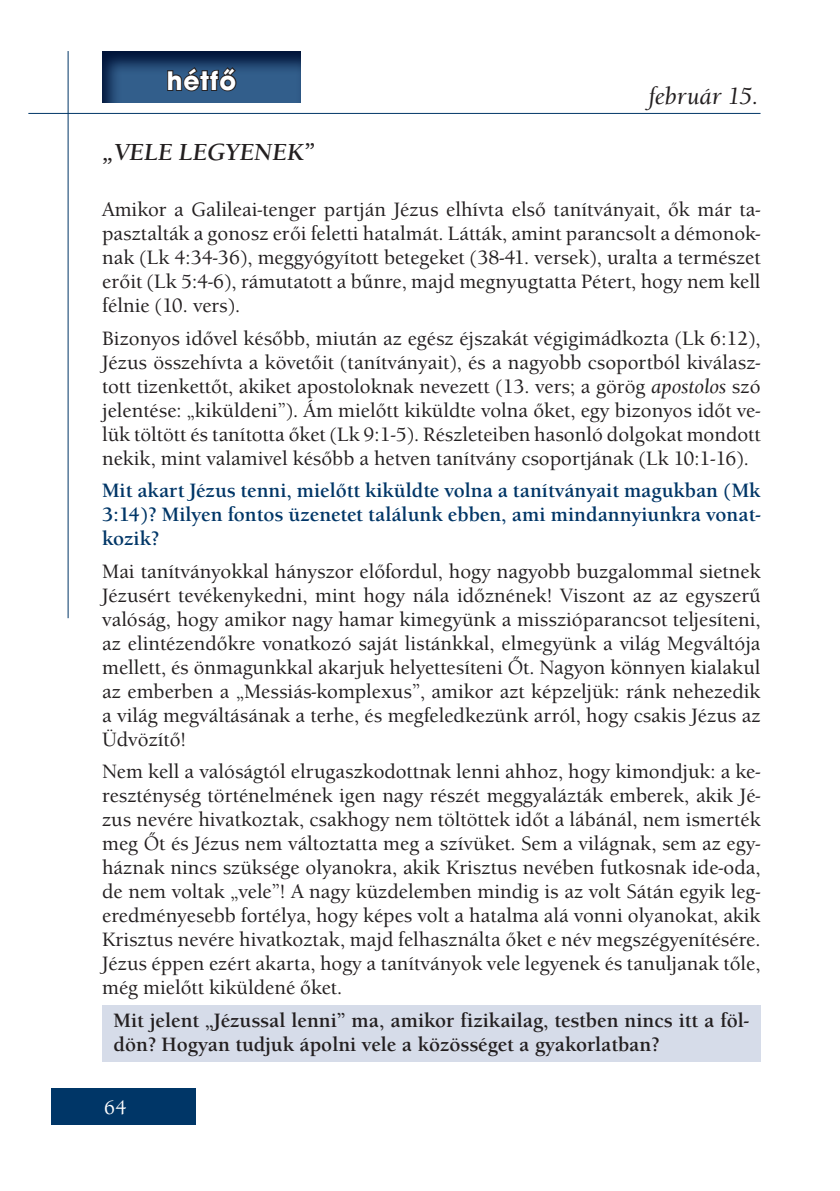
<style>
.page{position:relative;width:840px;height:1191px;background:#fff}
.page>*{position:absolute;margin:0;border:0;box-sizing:border-box;transform-origin:0 0}
.t1{font:700 28px "Avant Gar Got Itc TEE";letter-spacing:.04em;color:#fff}
.t2{font:italic 700 24px "Berkeley Old Sty Itc TEE";color:#231f20}
.t3{font:italic 500 24px "Berkeley Old Sty Itc TEE";color:#231f20}
.t4{font:500 20px/24px "Berkeley Old Sty Itc TEE";color:#231f20;text-align:justify}
.t5{font:700 20px/24px "Berkeley Old Sty Itc TEE";color:#003667;text-align:justify}
.t6{font:700 20px/24px "Berkeley Old Sty Itc TEE";color:#231f20}
.t7{font:500 20px "Berkeley Old Sty Itc TEE";color:#fff}
.s1{font-style:italic}
</style>
<div class="page">
<div style="left:51px;top:1089px;width:145px;height:36px;background:#003667"></div>
<hr style="left:28px;top:113px;width:732px;height:1px;background:#003667">
<hr style="left:68px;top:51px;width:1px;height:567px;background:#003667">
<div style="left:102px;top:1005px;width:658px;height:57px;background:#d6dce9"></div>
<svg style="left:102px;top:51px;width:199px;height:52px;background:#224671"></svg>
<svg style="left:166px;top:66px;width:72px;height:27px;background:#2a425d"></svg>
<h1 class="t1" style="left:167px;top:63px;width:71px">hétfő</h1>
<p class="t3" style="left:647px;top:82px;width:112px">február 15.</p>
<p class="t2" style="left:102px;top:137px;width:213px">„VELE LEGYENEK”</p>
<p class="t4" style="left:102px;top:197px;width:659px">Amikor a Galileai-tenger partján Jézus elhívta első tanítványait, ők már ta&shy;pasztalták a gonosz erői feletti hatalmát. Látták, amint parancsolt a démonok&shy;nak (Lk 4:34-36), meggyógyított betegeket (38-41. versek), uralta a természet erőit (Lk 5:4-6), rámutatott a bűnre, majd megnyugtatta Pétert, hogy nem kell félnie (10. vers).</p>
<p class="t4" style="left:102px;top:326px;width:659px">Bizonyos idővel később, miután az egész éjszakát végigimádkozta (Lk 6:12), Jézus összehívta a követőit (tanítványait), és a nagyobb csoportból kiválasz&shy;tott tizenkettőt, akiket apostoloknak nevezett (13. vers; a görög <span class="s1">apostolos</span> szó jelentése: „kiküldeni”). Ám mielőtt kiküldte volna őket, egy bizonyos időt ve&shy;lük töltött és tanította őket (Lk 9:1-5). Részleteiben hasonló dolgokat mondott nekik, mint valamivel később a hetven tanítvány csoportjának (Lk 10:1-16).</p>
<p class="t5" style="left:102px;top:479px;width:659px">Mit akart Jézus tenni, mielőtt kiküldte volna a tanítványait magukban (Mk 3:14)? Milyen fontos üzenetet találunk ebben, ami mindannyiunkra vonat&shy;kozik?</p>
<p class="t4" style="left:102px;top:559px;width:659px">Mai tanítványokkal hányszor előfordul, hogy nagyobb buzgalommal sietnek Jézusért tevékenykedni, mint hogy nála időznének! Viszont az az egyszerű valóság, hogy amikor nagy hamar kimegyünk a misszióparancsot teljesíteni, az elintézendőkre vonatkozó saját listánkkal, elmegyünk a világ Megváltója mellett, és önmagunkkal akarjuk helyettesíteni Őt. Nagyon könnyen kialakul az emberben a „Messiás-komplexus”, amikor azt képzeljük: ránk nehezedik a világ megváltásának a terhe, és megfeledkezünk arról, hogy csakis Jézus az Üdvözítő!</p>
<p class="t4" style="left:102px;top:759px;width:659px">Nem kell a valóságtól elrugaszkodottnak lenni ahhoz, hogy kimondjuk: a ke&shy;reszténység történelmének igen nagy részét meggyalázták emberek, akik Jé&shy;zus nevére hivatkoztak, csakhogy nem töltöttek időt a lábánál, nem ismerték meg Őt és Jézus nem változtatta meg a szívüket. Sem a világnak, sem az egy&shy;háznak nincs szüksége olyanokra, akik Krisztus nevében futkosnak ide-oda, de nem voltak „vele”! A nagy küzdelemben mindig is az volt Sátán egyik leg&shy;eredményesebb fortélya, hogy képes volt a hatalma alá vonni olyanokat, akik Krisztus nevére hivatkoztak, majd felhasználta őket e név megszégyenítésére.<br>Jézus éppen ezért akarta, hogy a tanítványok vele legyenek és tanuljanak tőle, még mielőtt kiküldené őket.</p>
<p class="t6" style="left:113px;top:1008px;width:636px">Mit jelent „Jézussal lenni” ma, amikor fizikailag, testben nincs itt a föl&shy;dön? Hogyan tudjuk ápolni vele a közösséget a gyakorlatban?</p>
<p class="t7" style="left:104px;top:1096px;width:24px">64</p>
</div>
